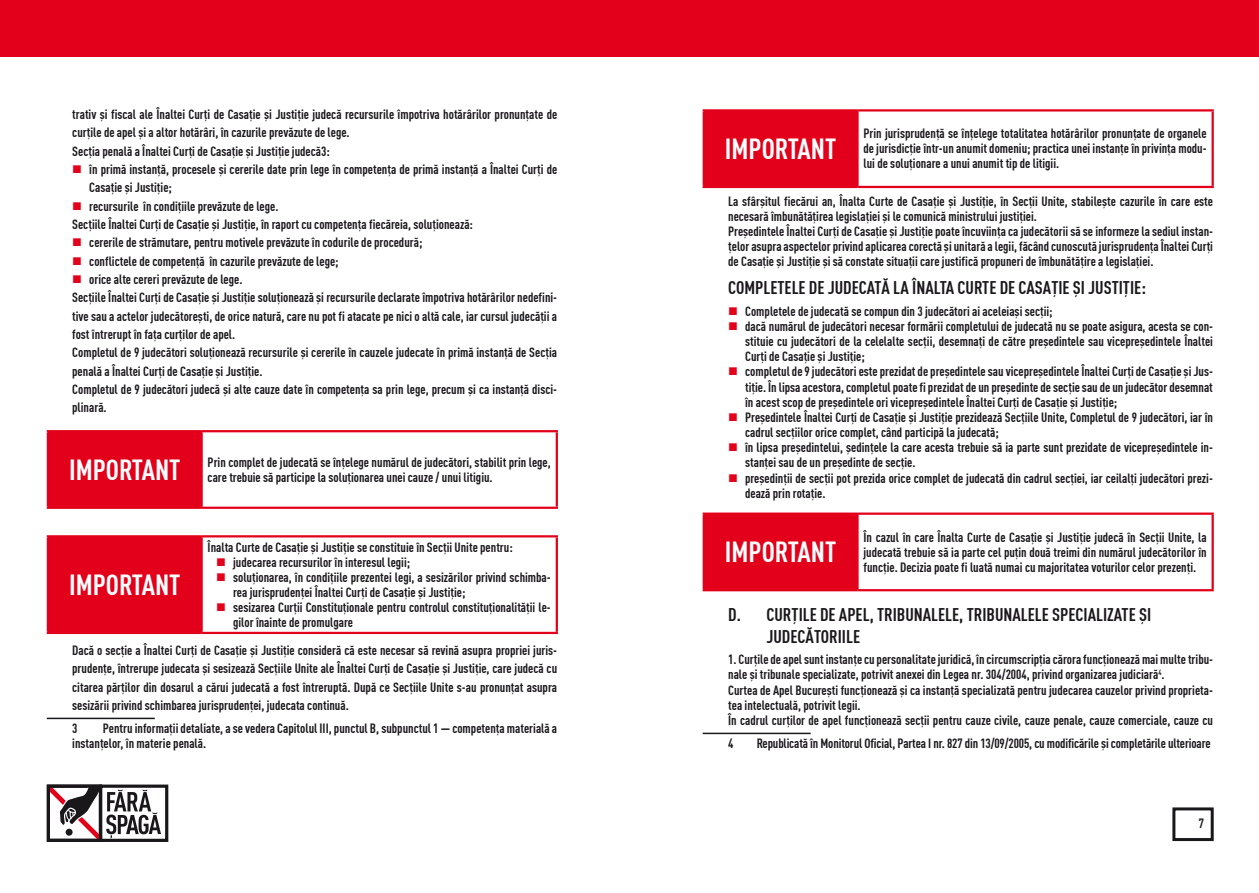
<style>
.page{position:relative;width:1259px;height:893px;background:#fff}
.page>*{position:absolute;margin:0;border:0;box-sizing:border-box;transform-origin:0 0}
.t1{font:28.5px "DIN Cond Bold Rom";color:#fff}
.t2{font:18px/21.1px "DIN Cond Bold Rom";color:#1a171b}
.t3{font:13.2px/15.1px "DIN Cond Bold Rom";color:#1a171b}
</style>
<div class="page">
<div style="left:0;top:0;width:629px;height:57px;background:#e2001a"></div>
<div style="left:99px;top:784px;width:69px;height:58px;border:3px solid #1a171b"></div>
<svg style="left:51px;top:785px;width:110px;height:55px"></svg>
<div style="left:65px;top:828px;width:8px;height:8px;background:#1a171b;border-radius:50%"></div>
<div style="left:64px;top:827px;width:10px;height:10px;border:2px solid #fff;border-radius:50%"></div>
<div style="left:47px;top:784px;width:55px;height:58px;border:3px solid #1a171b"></div>
<div style="left:629px;top:0;width:630px;height:57px;background:#e2001a"></div>
<div style="left:1172px;top:807px;width:41px;height:34px;border:3px solid #1a171b"></div>
<div style="left:704px;top:110px;width:153px;height:77px;background:#e2001a"></div>
<hr style="left:702px;top:109px;width:155px;height:3px;background:#e2001a">
<hr style="left:702px;top:112px;width:3px;height:74px;background:#e2001a">
<hr style="left:857px;top:109px;width:356px;height:3px;background:#e2001a">
<hr style="left:856px;top:112px;width:2px;height:74px;background:#e2001a">
<hr style="left:1211px;top:112px;width:2px;height:74px;background:#e2001a">
<hr style="left:702px;top:186px;width:155px;height:2px;background:#e2001a">
<hr style="left:857px;top:186px;width:356px;height:2px;background:#e2001a">
<div style="left:704px;top:514px;width:153px;height:76px;background:#e2001a"></div>
<hr style="left:702px;top:513px;width:155px;height:2px;background:#e2001a">
<hr style="left:702px;top:515px;width:3px;height:74px;background:#e2001a">
<hr style="left:857px;top:513px;width:356px;height:2px;background:#e2001a">
<hr style="left:856px;top:515px;width:2px;height:74px;background:#e2001a">
<hr style="left:1211px;top:515px;width:2px;height:74px;background:#e2001a">
<hr style="left:702px;top:589px;width:155px;height:2px;background:#e2001a">
<hr style="left:857px;top:589px;width:356px;height:2px;background:#e2001a">
<hr style="left:702px;top:733px;width:108px;height:1px;background:#1a171b">
<div style="left:48px;top:431px;width:154px;height:77px;background:#e2001a"></div>
<hr style="left:47px;top:430px;width:155px;height:2px;background:#e2001a">
<hr style="left:47px;top:432px;width:2px;height:75px;background:#e2001a">
<hr style="left:202px;top:430px;width:356px;height:2px;background:#e2001a">
<hr style="left:200px;top:432px;width:3px;height:75px;background:#e2001a">
<hr style="left:556px;top:432px;width:2px;height:75px;background:#e2001a">
<hr style="left:47px;top:507px;width:155px;height:2px;background:#e2001a">
<hr style="left:202px;top:507px;width:356px;height:2px;background:#e2001a">
<div style="left:48px;top:536px;width:154px;height:97px;background:#e2001a"></div>
<hr style="left:47px;top:535px;width:155px;height:2px;background:#e2001a">
<hr style="left:47px;top:537px;width:2px;height:95px;background:#e2001a">
<hr style="left:202px;top:535px;width:356px;height:2px;background:#e2001a">
<hr style="left:200px;top:537px;width:3px;height:95px;background:#e2001a">
<hr style="left:556px;top:537px;width:2px;height:95px;background:#e2001a">
<hr style="left:47px;top:632px;width:155px;height:2px;background:#e2001a">
<hr style="left:202px;top:632px;width:356px;height:2px;background:#e2001a">
<hr style="left:47px;top:718px;width:108px;height:1px;background:#1a171b">
<p class="t3" style="left:72px;top:105px;width:486px;line-height:18.3px">trativ şi fiscal ale Înaltei Curţi de Casaţie şi Justiţie judecă recursurile împotriva hotărârilor pronunţate de curţile de apel şi a altor hotărâri, în cazurile prevăzute de lege.<br>Secţia penală a Înaltei Curţi de Casaţie şi Justiţie judecă3:</p>
<p class="t3" style="left:89px;top:161px;width:469px">în primă instanţă, procesele şi cererile date prin lege în competenţa de primă instanţă a Înaltei Curţi de</p>
<p class="t3" style="left:89px;top:180px;width:84px">Casaţie şi Justiţie;</p>
<p class="t3" style="left:89px;top:198px;width:191px">recursurile în condiţiile prevăzute de lege.</p>
<p class="t3" style="left:72px;top:216px;width:402px">Secţiile Înaltei Curţi de Casaţie şi Justiţie, în raport cu competenţa fiecăreia, soluţionează:</p>
<p class="t3" style="left:89px;top:235px;width:335px">cererile de strămutare, pentru motivele prevăzute în codurile de procedură;</p>
<p class="t3" style="left:89px;top:253px;width:251px">conflictele de competenţă în cazurile prevăzute de lege;</p>
<p class="t3" style="left:89px;top:271px;width:155px">orice alte cereri prevăzute de lege.</p>
<p class="t3" style="left:72px;top:290px;width:486px">Secţiile Înaltei Curţi de Casaţie şi Justiţie soluţionează şi recursurile declarate împotriva hotărârilor nedefini-</p>
<p class="t3" style="left:72px;top:308px;width:486px">tive sau a actelor judecătoreşti, de orice natură, care nu pot fi atacate pe nici o altă cale, iar cursul judecăţii a</p>
<p class="t3" style="left:72px;top:326px;width:164px">fost întrerupt în faţa curţilor de apel.</p>
<p class="t3" style="left:72px;top:345px;width:486px">Completul de 9 judecători soluţionează recursurile şi cererile în cauzele judecate în primă instanţă de Secţia</p>
<p class="t3" style="left:72px;top:363px;width:192px">penală a Înaltei Curţi de Casaţie şi Justiţie.</p>
<p class="t3" style="left:72px;top:381px;width:486px">Completul de 9 judecători judecă şi alte cauze date în competenţa sa prin lege, precum şi ca instanţă disci-</p>
<p class="t3" style="left:72px;top:400px;width:36px">plinară.</p>
<h1 class="t1" style="left:69px;top:452px;width:14px">IMPORTANT</h1>
<p class="t3" style="left:208px;top:454px;width:345px">Prin complet de judecată se înţelege numărul de judecători, stabilit prin lege, care trebuie să participe la soluţionarea unei cauze / unui litigiu.</p>
<p class="t3" style="left:233px;top:539px;width:319px;text-indent:-25px">Înalta Curte de Casaţie şi Justiţie se constituie în Secţii Unite pentru: judecarea recursurilor în interesul legii;<br>soluţionarea, în condiţiile prezentei legi, a sesizărilor privind schimba&shy;rea jurisprudenţei Înaltei Curţi de Casaţie şi Justiţie;<br>sesizarea Curţii Constituţionale pentru controlul constituţionalităţii le&shy;gilor înainte de promulgare</p>
<p class="t3" style="left:72px;top:641px;width:486px;line-height:18.3px;text-align:justify">Dacă o secţie a Înaltei Curţi de Casaţie şi Justiţie consideră că este necesar să revină asupra propriei juris&shy;prudenţe, întrerupe judecata şi sesizează Secţiile Unite ale Înaltei Curţi de Casaţie şi Justiţie, care judecă cu citarea părţilor din dosarul a cărui judecată a fost întreruptă. După ce Secţiile Unite s-au pronunţat asupra sesizării privind schimbarea jurisprudenţei, judecata continuă.</p>
<p class="t3" style="left:72px;top:721px;width:7px">3</p>
<h1 class="t1" style="left:69px;top:567px;width:14px">IMPORTANT</h1>
<p class="t3" style="left:72px;top:721px;width:486px;text-indent:31px">Pentru informaţii detaliate, a se vedera Capitolul III , punctul B, subpunctul 1 – competenţa materială a instanţelor, în materie penală.</p>
<h1 class="t1" style="left:725px;top:131px;width:14px">IMPORTANT</h1>
<p class="t3" style="left:863px;top:126px;width:345px;text-align:justify">Prin jurisprudenţă se înţelege totalitatea hotărârilor pronunţate de organele de jurisdicţie într-un anumit domeniu; practica unei instanţe în privinţa modu&shy;lui de soluţionare a unui anumit tip de litigii.</p>
<p class="t3" style="left:728px;top:193px;width:486px">La sfârşitul fiecărui an, Înalta Curte de Casaţie şi Justiţie, în Secţii Unite, stabileşte cazurile în care este necesară îmbunătăţirea legislaţiei şi le comunică ministrului justiţiei.<br>Preşedintele Înaltei Curţi de Casaţie şi Justiţie poate încuviinţa ca judecătorii să se informeze la sediul instan&shy;ţelor asupra aspectelor privind aplicarea corectă şi unitară a legii, făcând cunoscută jurisprudenţa Înaltei Curţi de Casaţie şi Justiţie şi să constate situaţii care justifică propuneri de îmbunătăţire a legislaţiei.</p>
<h2 class="t2" style="left:728px;top:277px;width:419px">Completele de judecată la Înalta Curte de Casaţie şi Justiţie:</h2>
<p class="t3" style="left:745px;top:303px;width:469px">Completele de judecată se compun din 3 judecători ai aceleiaşi secţii;<br>dacă numărul de judecători necesar formării completului de judecată nu se poate asigura, acesta se con&shy;stituie cu judecători de la celelalte secţii, desemnaţi de către preşedintele sau vicepreşedintele Înaltei Curţi de Casaţie şi Justiţie;<br>completul de 9 judecători este prezidat de preşedintele sau vicepreşedintele Înaltei Curţi de Casaţie şi Jus&shy;tiţie. În lipsa acestora, completul poate fi prezidat de un preşedinte de secţie sau de un judecător desemnat în acest scop de preşedintele ori vicepreşedintele Înaltei Curţi de Casaţie şi Justiţie;<br>Preşedintele Înaltei Curţi de Casaţie şi Justiţie prezidează Secţiile Unite, Completul de 9 judecători, iar în cadrul secţiilor orice complet, când participă la judecată;<br>în lipsa preşedintelui, şedinţele la care acesta trebuie să ia parte sunt prezidate de vicepreşedintele in&shy;stanţei sau de un preşedinte de secţie.<br>preşedinţii de secţii pot prezida orice complet de judecată din cadrul secţiei, iar ceilalţi judecători prezi&shy;dează prin rotaţie.</p>
<h1 class="t1" style="left:725px;top:535px;width:14px">IMPORTANT</h1>
<p class="t3" style="left:863px;top:529px;width:345px;text-align:justify">În cazul în care Înalta Curte de Casaţie şi Justiţie judecă în Secţii Unite, la judecată trebuie să ia parte cel puţin două treimi din numărul judecătorilor în funcţie. Decizia poate fi luată numai cu majoritatea voturilor celor prezenţi.</p>
<h2 class="t2" style="left:766px;top:604px;width:386px;text-indent:-38px">D. Curţile de apel, tribunalele, tribunalele specializate şi judecătoriile</h2>
<p class="t3" style="left:728px;top:651px;width:486px">1. Curţile de apel sunt instanţe cu personalitate juridică, în circumscripţia cărora funcţionează mai multe tribu&shy;nale şi tribunale specializate, potrivit anexei din Legea nr. 304/2004, privind organizarea judiciară<sup>4</sup>.<br>Curtea de Apel Bucureşti funcţionează şi ca instanţă specializată pentru judecarea cauzelor privind proprieta&shy;tea intelectuală, potrivit legii.<br>În cadrul curţilor de apel funcţionează secţii pentru cauze civile, cauze penale, cauze comerciale, cauze cu</p>
<p class="t3" style="left:728px;top:736px;width:484px">4 Republicată în Monitorul Oficial, Partea I nr. 827 din 13/09/2005, cu modificările şi completările ulterioare</p>
<p class="t3" style="left:1198px;top:815px;width:7px">7</p>
</div>
